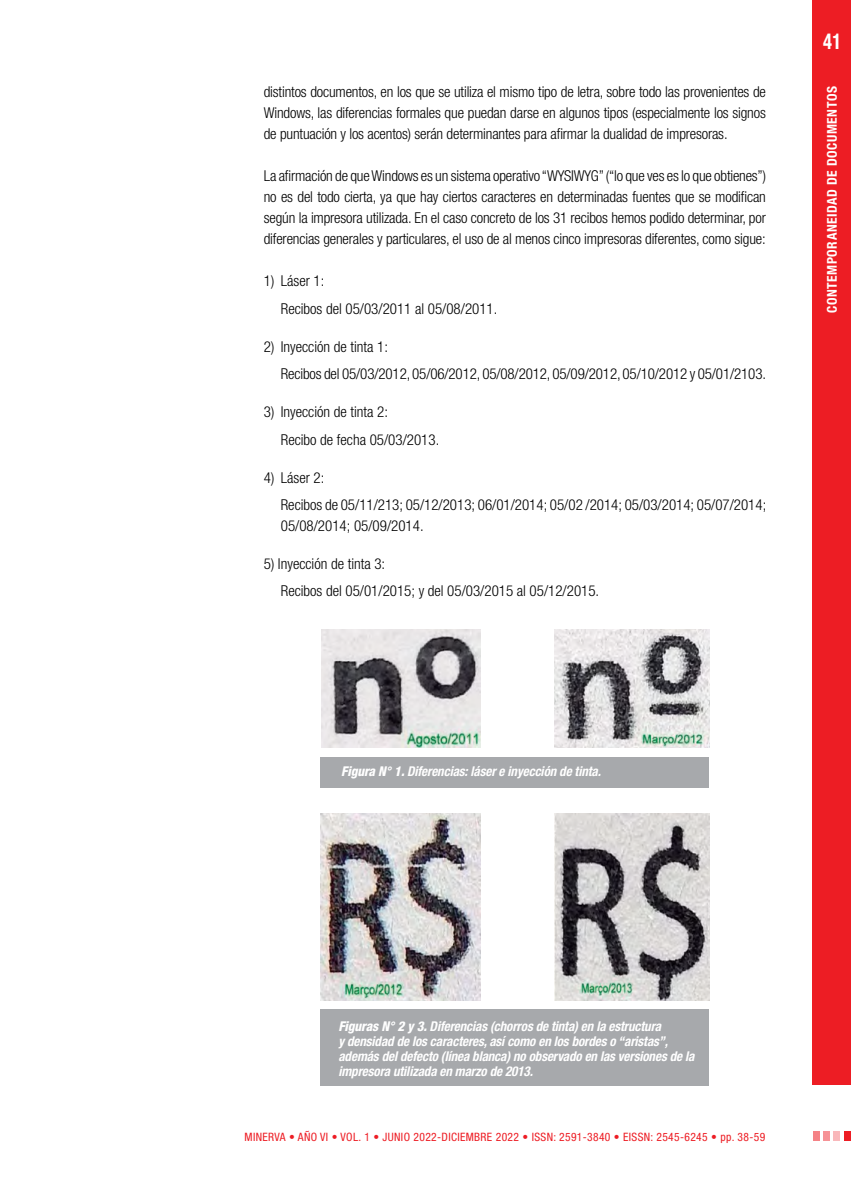
<style>
.page{position:relative;width:851px;height:1191px;background:#fff}
.page>*{position:absolute;margin:0;border:0;box-sizing:border-box;transform-origin:0 0}
.t1{font:700 condensed 21.75px "Helvetica Neue LT Std";color:#fff;scale:.85 1}
._00-TEXTO_GENERAL{font:300 condensed 15px/21px "Helvetica Neue LT Std";letter-spacing:-.01em;color:#000;text-align:justify}
.BUllet2{font:300 condensed 15px/21px "Helvetica Neue LT Std";color:#000}
.BULLET_TEXTO{font:300 condensed 15px "Helvetica Neue LT Std";color:#000}
._00-EPIGRAFE{font:italic 700 condensed 13.5px/15px "Helvetica Neue LT Std";letter-spacing:-.01em;color:#fff}
.t2{font:700 condensed 13.5px "Helvetica Neue LT Std";letter-spacing:.04em;color:#fff}
.t3{font:condensed 11.55px "Helvetica Neue LT Std";letter-spacing:.03em;color:#ed1d24}
.s1{font-weight:800}
</style>
<div class="page">
<div style="left:812px;top:0;width:38px;height:1084px;background:#ed1d24"></div>
<div style="left:822px;top:1131px;width:7px;height:10px;background:#f69296"></div>
<div style="left:833px;top:1131px;width:7px;height:10px;background:#f9b8bb"></div>
<div style="left:844px;top:1131px;width:6px;height:10px;background:#ed1d24"></div>
<div style="left:812px;top:1131px;width:7px;height:10px;background:#f58286"></div>
<img style="left:321px;top:629px;width:159px;height:119px">
<img style="left:554px;top:629px;width:155px;height:119px">
<div style="left:320px;top:757px;width:389px;height:31px;background:#a7a9ac"></div>
<img style="left:320px;top:813px;width:160px;height:187px">
<img style="left:554px;top:813px;width:155px;height:187px">
<div style="left:320px;top:1009px;width:389px;height:76px;background:#a7a9ac"></div>
<p class="_00-TEXTO_GENERAL" style="left:264px;top:81px;width:503px">distintos documentos, en los que se utiliza el mismo tipo de letra, sobre todo las provenientes de Windows, las diferencias formales que puedan darse en algunos tipos (especialmente los signos de puntuación y los acentos) serán determinantes para afirmar la dualidad de impresoras.</p>
<p class="_00-TEXTO_GENERAL" style="left:264px;top:165px;width:503px">La afirmación de que Windows es un sistema operativo “WYSIWYG” (“lo que ves es lo que obtienes”) no es del todo cierta, ya que hay ciertos caracteres en determinadas fuentes que se modifican según la impresora utilizada. En el caso concreto de los 31 recibos hemos podido determinar, por diferencias generales y particulares, el uso de al menos cinco impresoras diferentes, como sigue:</p>
<p class="BULLET_TEXTO" style="left:264px;top:272px;width:62px">1) Láser 1:</p>
<p class="BUllet2" style="left:281px;top:298px;width:218px">Recibos del 05/03/2011 al 05/08/2011.</p>
<p class="BULLET_TEXTO" style="left:264px;top:338px;width:126px">2) Inyección de tinta 1:</p>
<p class="BUllet2" style="left:281px;top:363px;width:486px">Recibos del 05/03/2012, 05/06/2012, 05/08/2012, 05/09/2012, 05/10/2012 y 05/01/2103.</p>
<p class="BULLET_TEXTO" style="left:264px;top:403px;width:126px">3) Inyección de tinta 2:</p>
<p class="BUllet2" style="left:281px;top:429px;width:160px">Recibo de fecha 05/03/2013.</p>
<p class="BULLET_TEXTO" style="left:264px;top:469px;width:62px">4) Láser 2:</p>
<p class="BUllet2" style="left:281px;top:494px;width:487px">Recibos de 05/11/213; 05/12/2013; 06/01/2014; 05/02 /2014; 05/03/2014; 05/07/2014;<br>05/08/2014; 05/09/2014.</p>
<p class="BULLET_TEXTO" style="left:264px;top:555px;width:123px">5) Inyección de tinta 3:</p>
<p class="BUllet2" style="left:281px;top:580px;width:320px">Recibos del 05/01/2015; y del 05/03/2015 al 05/12/2015.</p>
<h1 class="t1" style="left:823px;top:28px;width:23px">41</h1>
<p class="t2" style="left:823px;top:313px;width:228px;rotate:-90deg">CONTEMPORANEIDAD DE DOCUMENTOS</p>
<p class="_00-EPIGRAFE" style="left:341px;top:764px;width:261px"><span class="s1">Figura N° 1.</span> Diferencias: láser e inyección de tinta.</p>
<p class="_00-EPIGRAFE" style="left:338px;top:1018px;width:357px"><span class="s1">Figuras N° 2 y 3.</span> Diferencias (chorros de tinta) en la estructura<br>y densidad de los caracteres, así como en los bordes o “aristas”, además del defecto (línea blanca) no observado en las versiones de la impresora utilizada en marzo de 2013.</p>
<p class="t3" style="left:244px;top:1130px;width:522px">MINERVA • AÑO VI • VOL. 1 • JUNIO 2022-DICIEMBRE 2022 • ISSN: 2591-3840 • EISSN: 2545-6245 • pp. 38-59</p>
</div>
